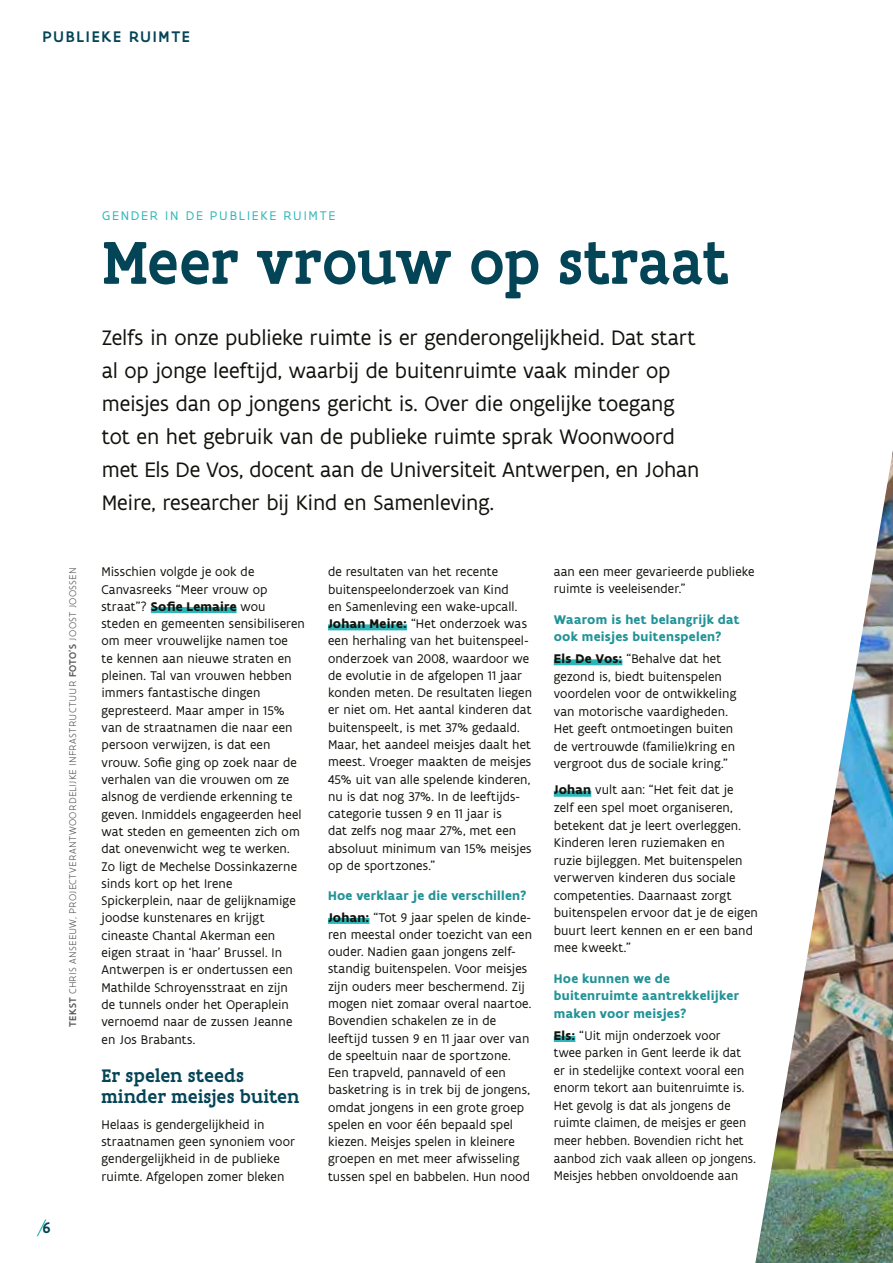
<style>
.page{position:relative;width:893px;height:1263px;background:#fff}
.page>*{position:absolute;margin:0;border:0;box-sizing:border-box;transform-origin:0 0}
.t1{font:500 64.95px "Flanders Art Serif";letter-spacing:-.005em;color:#044457}
.t2{font:22.5px/33px "Flanders Art Sans";letter-spacing:-.01em;color:#12120d}
.t3{font:500 19.5px/21px "Flanders Art Serif";letter-spacing:.01em;color:#044457}
.t4{font:500 16.5px "Flanders Art Sans";letter-spacing:.105em;color:#044457}
.t5{font:13.5px/17.2px "Flanders Art Sans";letter-spacing:.005em;color:#12120d}
.t6{font:700 13.5px/17.5px "Flanders Art Sans";letter-spacing:.02em;color:#219397}
.t7{font:13.5px "Flanders Art Sans";letter-spacing:.13em;color:#2cb6b7}
.t8{font:300 10.5px "Flanders Art Sans";letter-spacing:.025em;color:#555756}
.s1{font-weight:500}
.s2{font-weight:700}
.s3{color:#12120d}
.s4{font-weight:400;color:#12120d}
</style>
<div class="page">
<img style="left:755px;top:451px;width:138px;height:812px">
<div style="left:151px;top:607px;width:86px;height:6px;background:#2cb6b7"></div>
<div style="left:328px;top:624px;width:79px;height:6px;background:#2cb6b7"></div>
<div style="left:328px;top:918px;width:41px;height:6px;background:#2cb6b7"></div>
<div style="left:554px;top:659px;width:68px;height:6px;background:#2cb6b7"></div>
<div style="left:554px;top:791px;width:37px;height:6px;background:#2cb6b7"></div>
<div style="left:554px;top:1036px;width:21px;height:6px;background:#2cb6b7"></div>
<svg style="left:37px;top:1219px;width:9px;height:17px"></svg>
<p class="t4" style="left:43px;top:26px;width:149px">PUBLIEKE RUIMTE</p>
<p class="t7" style="left:102px;top:208px;width:234px">GENDER IN DE PUBLIEKE RUIMTE</p>
<h1 class="t1" style="left:102px;top:221px;width:628px">Meer vrouw op straat</h1>
<p class="t8" style="left:67px;top:1026px;width:461px;rotate:-90deg"><span class="s1">TEKST</span> CHRIS ANSEEUW, PROJECTVERANTWOORDELIJKE INFRASTRUCTUUR <span class="s1">FOTO’S</span> JOOST JOOSSEN</p>
<p class="t4" style="left:43px;top:1217px;width:10px">6</p>
<p class="t2" style="left:102px;top:321px;width:599px">Zelfs in onze publieke ruimte is er genderongelijkheid. Dat start al op jonge leeftijd, waarbij de buitenruimte vaak minder op meisjes dan op jongens gericht is. Over die ongelijke toegang tot en het gebruik van de publieke ruimte sprak Woonwoord met Els De Vos, docent aan de Universiteit Antwerpen, en Johan Meire, researcher bij Kind en Samenleving.</p>
<p class="t5" style="left:102px;top:563px;width:205px">Misschien volgde je ook de<br>Canvasreeks “Meer vrouw op straat”? <span class="s2">Sofie Lemaire</span> wou steden en gemeenten sensibiliseren om meer vrouwelijke namen toe<br>te kennen aan nieuwe straten en pleinen. Tal van vrouwen hebben immers fantastische dingen gepresteerd. Maar amper in 15% van de straatnamen die naar een persoon verwijzen, is dat een vrouw. Sofie ging op zoek naar de verhalen van die vrouwen om ze alsnog de verdiende erkenning te geven. Inmiddels engageerden heel wat steden en gemeenten zich om dat onevenwicht weg te werken.<br>Zo ligt de Mechelse Dossinkazerne sinds kort op het Irene<br>Spickerplein, naar de gelijknamige joodse kunstenares en krijgt cineaste Chantal Akerman een eigen straat in ‘haar’ Brussel. In<br>Antwerpen is er ondertussen een<br>Mathilde Schroyensstraat en zijn<br>de tunnels onder het Operaplein vernoemd naar de zussen Jeanne en Jos Brabants.</p>
<h3 class="t3" style="left:102px;top:1065px;width:199px">Er spelen steeds minder meisjes buiten</h3>
<p class="t5" style="left:102px;top:1116px;width:195px">Helaas is gendergelijkheid in straatnamen geen synoniem voor gendergelijkheid in de publieke ruimte. Afgelopen zomer bleken</p>
<p class="t5" style="left:328px;top:563px;width:206px">de resultaten van het recente buitenspeelonderzoek van Kind<br>en Samenleving een wake-upcall.<br><span class="s2">Johan Meire:</span> “Het onderzoek was een herhaling van het buitenspeel&shy;onderzoek van 2008, waardoor we de evolutie in de afgelopen 11 jaar konden meten. De resultaten liegen er niet om. Het aantal kinderen dat buitenspeelt, is met 37% gedaald.<br>Maar, het aandeel meisjes daalt het meest. Vroeger maakten de meisjes<br>45% uit van alle spelende kinderen, nu is dat nog 37%. In de leeftijds&shy;categorie tussen 9 en 11 jaar is<br>dat zelfs nog maar 27%, met een absoluut minimum van 15% meisjes op de sportzones.”</p>
<p class="t6" style="left:328px;top:885px;width:204px;line-height:21.6px">Hoe verklaar je die verschillen?<br><span class="s3">Johan:</span> <span class="s4">“Tot 9 jaar spelen de kinde-</span></p>
<p class="t5" style="left:328px;top:926px;width:206px">ren meestal onder toezicht van een ouder. Nadien gaan jongens zelf&shy;standig buitenspelen. Voor meisjes zijn ouders meer beschermend. Zij mogen niet zomaar overal naartoe.<br>Bovendien schakelen ze in de leeftijd tussen 9 en 11 jaar over van de speeltuin naar de sportzone.<br>Een trapveld, pannaveld of een basketring is in trek bij de jongens, omdat jongens in een grote groep spelen en voor één bepaald spel kiezen. Meisjes spelen in kleinere groepen en met meer afwisseling tussen spel en babbelen. Hun nood</p>
<p class="t5" style="left:554px;top:563px;width:202px">aan een meer gevarieerde publieke ruimte is veeleisender.”</p>
<p class="t6" style="left:554px;top:611px;width:187px">Waarom is het belangrijk dat ook meisjes buitenspelen?</p>
<p class="t5" style="left:554px;top:650px;width:184px"><span class="s2">Els De Vos:</span> “Behalve dat het gezond is, biedt buitenspelen voordelen voor de ontwikkeling van motorische vaardigheden.<br>Het geeft ontmoetingen buiten de vertrouwde (familie)kring en vergroot dus de sociale kring.”</p>
<p class="t5" style="left:554px;top:781px;width:206px"><span class="s2">Johan</span> vult aan: “Het feit dat je<br>zelf een spel moet organiseren, betekent dat je leert overleggen.<br>Kinderen leren ruziemaken en<br>ruzie bijleggen. Met buitenspelen verwerven kinderen dus sociale competenties. Daarnaast zorgt buitenspelen ervoor dat je de eigen buurt leert kennen en er een band mee kweekt.”</p>
<p class="t6" style="left:554px;top:970px;width:187px">Hoe kunnen we de buitenruimte aantrekkelijker maken voor meisjes?</p>
<p class="t5" style="left:554px;top:1027px;width:204px"><span class="s2">Els:</span> “Uit mijn onderzoek voor<br>twee parken in Gent leerde ik dat<br>er in stedelijke context vooral een enorm tekort aan buitenruimte is.<br>Het gevolg is dat als jongens de ruimte claimen, de meisjes er geen meer hebben. Bovendien richt het aanbod zich vaak alleen op jongens.<br>Meisjes hebben onvoldoende aan</p>
</div>
